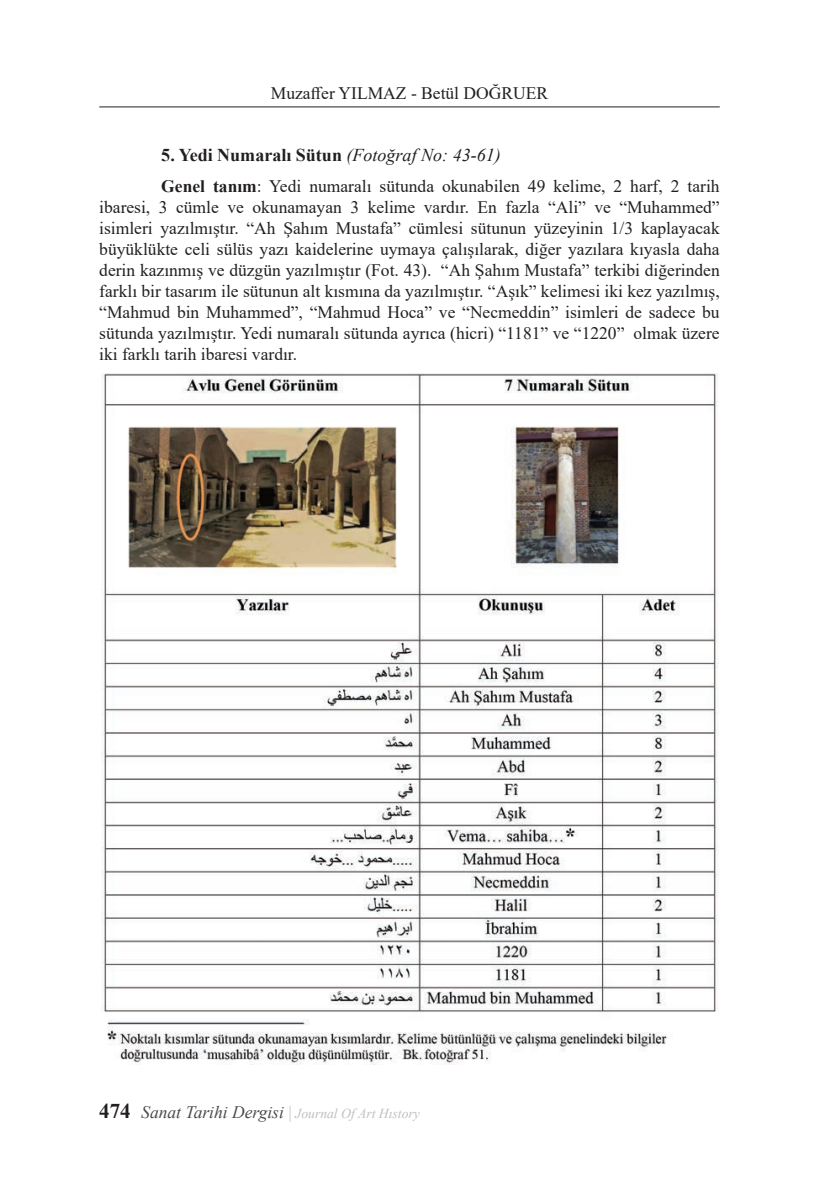
<style>
.page{position:relative;width:819px;height:1191px;background:#fff}
.page>*{position:absolute;margin:0;border:0;box-sizing:border-box;transform-origin:0 0}
.t1{font:700 18.03px "Times New Roman";color:#231f20}
.t2{font:17.5px/21px "Times New Roman";color:#231f20;text-align:justify}
.t3{font:italic 13.65px "Times New Roman";color:#c0bfbf}
.s1{font-weight:400;font-style:italic}
.s2{font-weight:700}
.s3{font-weight:700;font-style:normal;font-size:21px;color:#231f20}
.s4{font-size:17.5px;color:#494a4c}
.s5{font-style:normal;font-size:17.5px}
</style>
<div class="page">
<hr style="left:99px;top:107px;width:620px;height:1px;background:#231f20">
<img style="left:101px;top:373px;width:617px;height:691px">
<p class="t2" style="left:271px;top:82px;width:279px">Muzaffer YILMAZ - Betül DOĞRUER</p>
<p class="t1" style="left:161px;top:142px;width:341px">5. Yedi Numaralı Sütun <span class="s1">(Fotoğraf No: 43-61)</span></p>
<p class="t2" style="left:99px;top:175px;width:622px;text-indent:62px"><span class="s2">Genel tanım</span>: Yedi numaralı sütunda okunabilen 49 kelime, 2 harf, 2 tarih ibaresi, 3 cümle ve okunamayan 3 kelime vardır. En fazla “Ali” ve “Muhammed” isimleri yazılmıştır. “Ah Şahım Mustafa” cümlesi sütunun yüzeyinin 1/3 kaplayacak büyüklükte celi sülüs yazı kaidelerine uymaya çalışılarak, diğer yazılara kıyasla daha derin kazınmış ve düzgün yazılmıştır (Fot. 43). “Ah Şahım Mustafa” terkibi diğerinden farklı bir tasarım ile sütunun alt kısmına da yazılmıştır. “Aşık” kelimesi iki kez yazılmış, “Mahmud bin Muhammed”, “Mahmud Hoca” ve “Necmeddin” isimleri de sadece bu sütunda yazılmıştır. Yedi numaralı sütunda ayrıca (hicri) “1181” ve “1220” olmak üzere iki farklı tarih ibaresi vardır.</p>
<p class="t3" style="left:99px;top:1104px;width:322px"><span class="s3">474</span> <span class="s4">Sanat Tarihi Dergisi</span> <span class="s5">|</span> Journal Of Art Hıstory</p>
</div>
